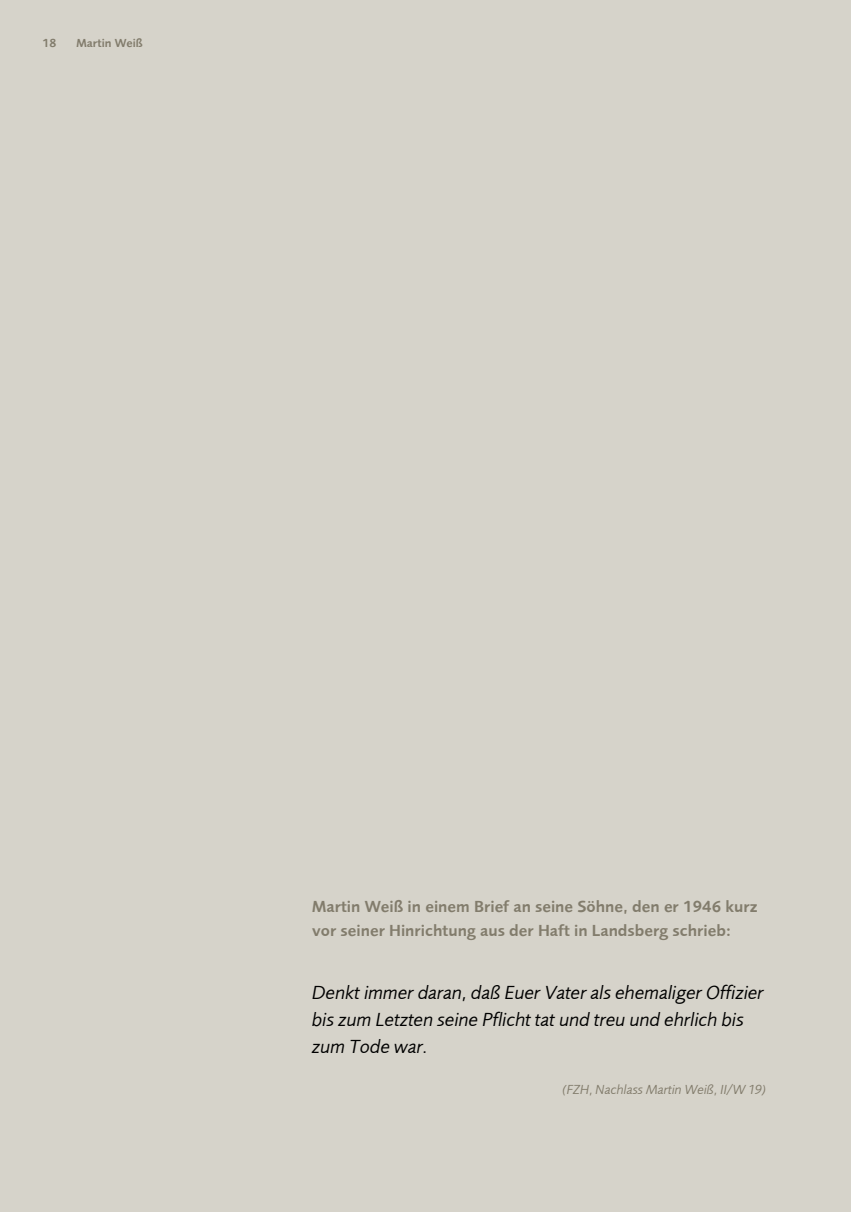
<style>
.page{position:relative;width:851px;height:1212px;background:#fff}
.page>*{position:absolute;margin:0;border:0;box-sizing:border-box;transform-origin:0 0}
.t1{font:italic 19.5px/27px "Foundry Sans";color:#000}
.t2{font:16.5px/24px "Foundry Sans Demi";color:#827c6c}
.t3{font:italic 13.5px "Foundry Sans";color:#827c6c}
.t4{font:12px "Foundry Sans Demi";color:#827c6c}
</style>
<div class="page">
<div style="left:0;top:0;width:850px;height:1212px;background:#d6d3ca"></div>
<p class="t4" style="left:43px;top:36px;width:15px">18</p>
<p class="t4" style="left:77px;top:36px;width:68px">Martin Weiß</p>
<p class="t2" style="left:312px;top:895px;width:447px">Martin Weiß in einem Brief an seine Söhne, den er 1946 kurz vor seiner Hinrichtung aus der Haft in Landsberg schrieb:</p>
<p class="t1" style="left:312px;top:979px;width:453px">Denkt immer daran, daß Euer Vater als ehemaliger Offizier bis zum Letzten seine Pflicht tat und treu und ehrlich bis zum Tode war.</p>
<p class="t3" style="left:562px;top:1082px;width:205px">(FZH, Nachlass Martin Weiß, II/W 19)</p>
</div>
